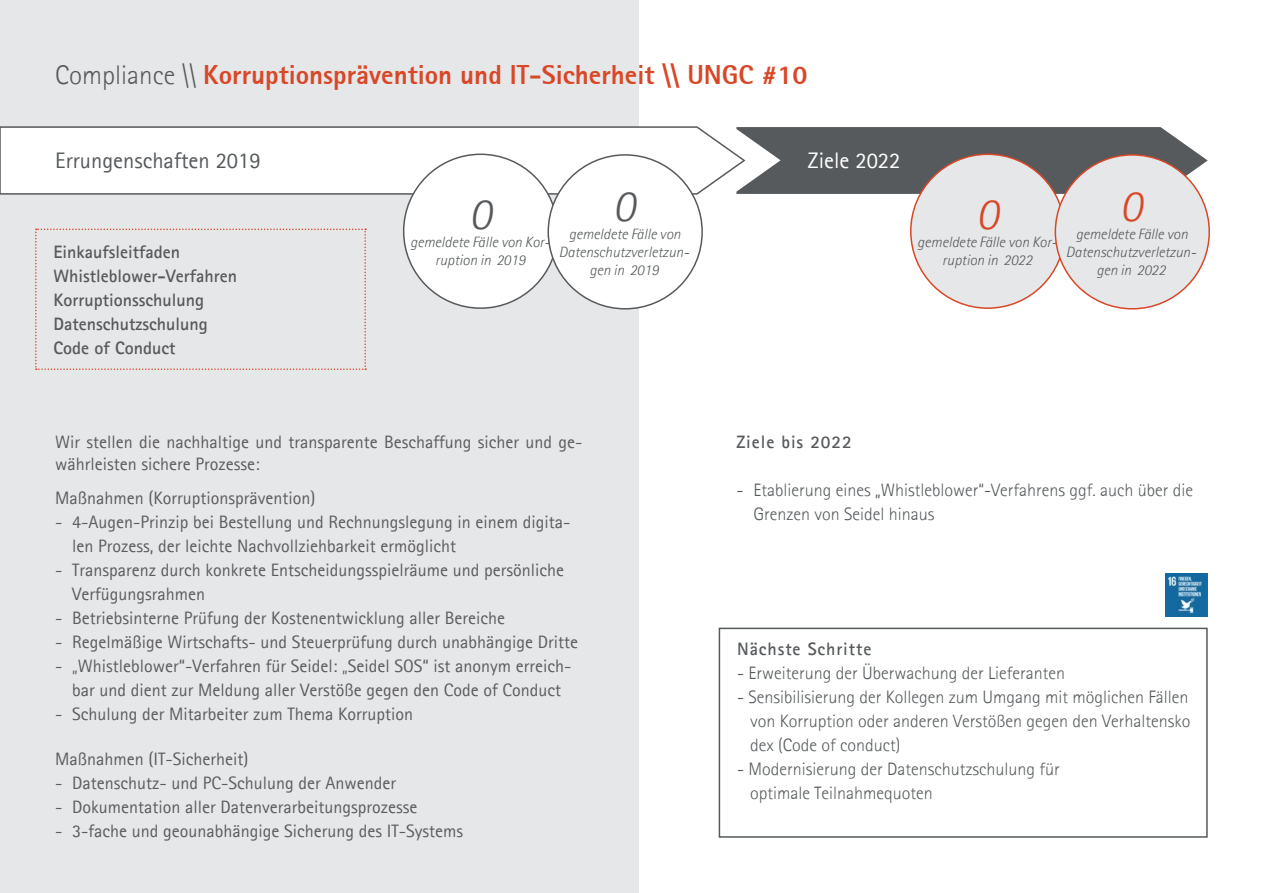
<style>
.page{position:relative;width:1263px;height:893px;background:#fff}
.page>*{position:absolute;margin:0;border:0;box-sizing:border-box;transform-origin:0 0}
.t1{font:italic 300 45px "Agfa Rotis Sans Serif";color:#d84726}
.t2{font:italic 300 45px "Agfa Rotis Sans Serif";color:#565a5c}
.t3{font:800 27px "Agfa Rotis Sans Serif";color:#d84726}
.t4{font:22.5px "Agfa Rotis Sans Serif";color:#565a5c}
.t5{font:22.5px "Agfa Rotis Sans Serif";color:#fff}
.t6{font:300 22.5px "Agfa Rotis Sans Serif";color:#fff}
.t7{font:18px/24px "Agfa Rotis Sans Serif";color:#5c5c5e}
.Einzug{font:300 18px/24px "Agfa Rotis Sans Serif";color:#565a5c}
.t8{font:700 18px "Agfa Rotis Sans Serif";color:#565a5c}
.t9{font:700 18px "Agfa Rotis Sans Serif";letter-spacing:.05em;color:#565a5c}
.t10{font:italic 300 15px/18px "Agfa Rotis Sans Serif";color:#565a5c;text-align:center}
.s1{font-weight:300;color:#565a5c}
</style>
<div class="page">
<div style="left:0;top:0;width:639px;height:893px;background:#e6e7e9"></div>
<svg style="left:746px;top:127px;width:462px;height:67px;background:#6d6f70"></svg>
<svg style="left:0;top:126px;width:746px;height:69px"></svg>
<div style="left:719px;top:628px;width:489px;height:210px;border:2px solid #565a5c"></div>
<svg style="left:35px;top:229px;width:331px;height:141px"></svg>
<div style="left:808px;top:139px;width:222px;height:43px;background:#565a5c"></div>
<img style="left:1165px;top:574px;width:43px;height:42px">
<div style="left:55px;top:139px;width:222px;height:43px;background:#fff"></div>
<div style="left:911px;top:154px;width:154px;height:154px;background:#e6e7e9;border-radius:50%"></div>
<div style="left:404px;top:154px;width:153px;height:154px;background:#fff;border-radius:50%"></div>
<div style="left:1055px;top:155px;width:154px;height:154px;background:#e6e7e9;border-radius:50%"></div>
<div style="left:548px;top:155px;width:154px;height:154px;background:#fff;border-radius:50%"></div>
<p class="t3" style="left:55px;top:58px;width:754px"><span class="s1">Compliance \\</span> Korruptionsprävention und IT-Sicherheit \\ UNGC #10</p>
<p class="t4" style="left:55px;top:147px;width:207px">Errungenschaften 2019</p>
<p class="t5" style="left:808px;top:147px;width:94px">Ziele 2022</p>
<p class="t4" style="left:249px;top:147px;width:13px">8</p>
<p class="t6" style="left:875px;top:147px;width:23px">21</p>
<p class="t8" style="left:54px;top:240px;width:128px">Einkaufsleitfaden</p>
<p class="t8" style="left:54px;top:264px;width:185px">Whistleblower-Verfahren</p>
<p class="t8" style="left:54px;top:288px;width:152px">Korruptionsschulung</p>
<p class="t8" style="left:54px;top:312px;width:156px">Datenschutzschulung</p>
<p class="t8" style="left:54px;top:336px;width:124px">Code of Conduct</p>
<p class="t2" style="left:469px;top:187px;width:23px">0</p>
<p class="t10" style="left:410px;top:233px;width:141px">gemeldete Fälle von Kor&shy;ruption in 2019</p>
<p class="t2" style="left:613px;top:179px;width:23px">0</p>
<p class="t10" style="left:559px;top:225px;width:132px">gemeldete Fälle von<br>Datenschutzverletzun&shy;gen in 2019</p>
<p class="t1" style="left:976px;top:187px;width:23px">0</p>
<p class="t10" style="left:917px;top:233px;width:141px">gemeldete Fälle von Kor&shy;ruption in 2022</p>
<p class="t1" style="left:1120px;top:179px;width:23px">0</p>
<p class="t10" style="left:1066px;top:225px;width:132px">gemeldete Fälle von<br>Datenschutzverletzun&shy;gen in 2022</p>
<p class="t7" style="left:55px;top:431px;width:529px;line-height:21.6px">Wir stellen die nachhaltige und transparente Beschaffung sicher und ge&shy;währleisten sichere Prozesse:</p>
<p class="t7" style="left:55px;top:485px;width:262px">Maßnahmen (Korruptionsprävention)</p>
<p class="t7" style="left:72px;top:509px;width:500px;text-indent:-17px">- 4-Augen-Prinzip bei Bestellung und Rechnungslegung in einem digita&shy;len Prozess, der leichte Nachvollziehbarkeit ermöglicht</p>
<p class="t7" style="left:72px;top:557px;width:493px;text-indent:-17px">- Transparenz durch konkrete Entscheidungsspielräume und persönliche<br>Verfügungsrahmen</p>
<p class="t7" style="left:55px;top:605px;width:451px">- Betriebsinterne Prüfung der Kostenentwicklung aller Bereiche</p>
<p class="t7" style="left:55px;top:629px;width:524px">- Regelmäßige Wirtschafts- und Steuerprüfung durch unabhängige Dritte</p>
<p class="t7" style="left:55px;top:653px;width:518px;text-align:center">- „Whistleblower“-Verfahren für Seidel: „Seidel SOS“ ist anonym erreich&shy;bar und dient zur Meldung aller Verstöße gegen den Code of Conduct</p>
<p class="t7" style="left:55px;top:701px;width:359px">- Schulung der Mitarbeiter zum Thema Korruption</p>
<p class="t7" style="left:55px;top:747px;width:195px">Maßnahmen (IT-Sicherheit)</p>
<p class="t7" style="left:55px;top:771px;width:342px">- Datenschutz- und PC-Schulung der Anwender</p>
<p class="t7" style="left:55px;top:795px;width:364px">- Dokumentation aller Datenverarbeitungsprozesse</p>
<p class="t7" style="left:55px;top:819px;width:409px">- 3-fache und geounabhängige Sicherung des IT-Systems</p>
<p class="t9" style="left:736px;top:431px;width:117px">Ziele bis 2022</p>
<p class="Einzug" style="left:753px;top:478px;width:441px;text-indent:-17px">- Etablierung eines „Whistleblower“-Verfahrens ggf. auch über die<br>Grenzen von Seidel hinaus</p>
<p class="t9" style="left:737px;top:637px;width:136px">Nächste Schritte</p>
<p class="Einzug" style="left:737px;top:661px;width:330px">- Erweiterung der Überwachung der Lieferanten</p>
<p class="Einzug" style="left:750px;top:685px;width:442px;text-align:justify;text-indent:-13px">- Sensibilisierung der Kollegen zum Umgang mit möglichen Fällen von Korruption oder anderen Verstößen gegen den Verhaltensko dex (Code of conduct)</p>
<p class="Einzug" style="left:750px;top:757px;width:311px;text-indent:-13px">- Modernisierung der Datenschutzschulung für optimale Teilnahmequoten</p>
</div>
